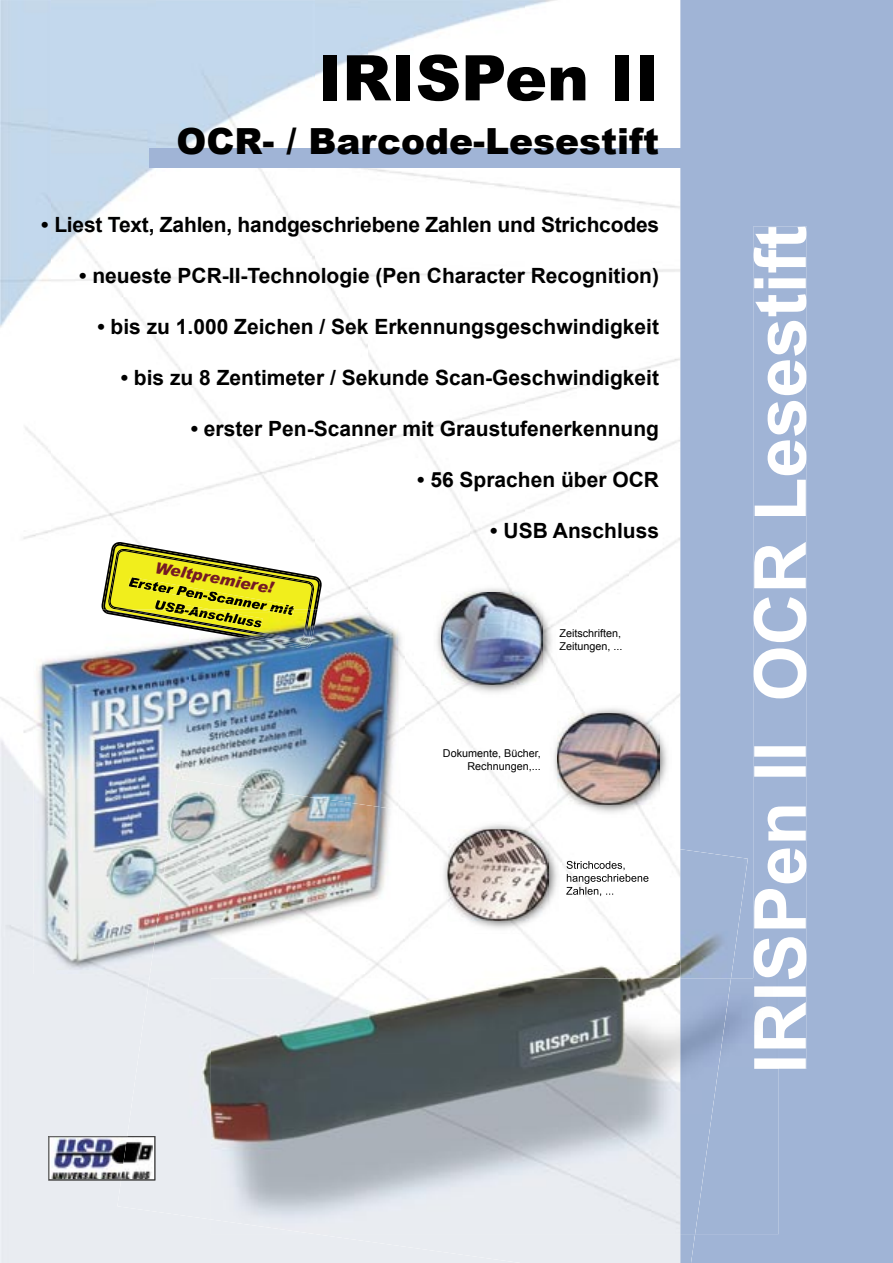
<style>
.page{position:relative;width:893px;height:1263px;background:#fff}
.page>*{position:absolute;margin:0;border:0;box-sizing:border-box;transform-origin:0 0}
.t1{font:900 63px "Arial";color:#000}
.t2{font:900 36px "Arial";color:#000}
.t3{font:700 21px "Arial";color:#000}
.t4{font:italic 900 15.6px "Arial";color:#751a24}
.t5{font:10.8px/12.9px "Arial";color:#000;text-align:right}
</style>
<div class="page">
<img style="left:0;top:0;width:52px;height:948px">
<img style="left:405px;top:685px;width:170px;height:125px">
<img style="left:524px;top:0;width:53px;height:685px">
<img style="left:52px;top:0;width:104px;height:542px">
<img style="left:315px;top:0;width:52px;height:609px">
<img style="left:156px;top:0;width:159px;height:542px">
<div style="left:150px;top:148px;width:534px;height:19px;background:#a0b4d6"></div>
<div style="left:680px;top:0;width:213px;height:1263px;background:#a0b4d6"></div>
<svg style="left:753px;top:226px;width:54px;height:843px;fill:#a0b4d6"></svg>
<img style="left:101px;top:542px;width:221px;height:67px">
<img style="left:49px;top:1136px;width:68px;height:44px">
<img style="left:365px;top:609px;width:40px;height:200px">
<img style="left:34px;top:613px;width:155px;height:357px">
<img style="left:189px;top:613px;width:209px;height:165px">
<img style="left:105px;top:615px;width:212px;height:34px">
<img style="left:112px;top:615px;width:203px;height:33px">
<img style="left:136px;top:615px;width:174px;height:27px">
<img style="left:143px;top:615px;width:166px;height:26px">
<svg style="left:102px;top:544px;width:219px;height:71px"></svg>
<img style="left:175px;top:613px;width:87px;height:15px">
<div style="left:731px;top:978px;width:48px;height:256px;background:#a0b4d5"></div>
<img style="left:753px;top:978px;width:26px;height:91px">
<div style="left:117px;top:963px;width:102px;height:256px;background:#e9ecf1"></div>
<img style="left:219px;top:964px;width:461px;height:14px">
<img style="left:523px;top:913px;width:157px;height:51px">
<img style="left:527px;top:810px;width:153px;height:103px">
<img style="left:520px;top:810px;width:7px;height:10px">
<img style="left:680px;top:849px;width:68px;height:129px">
<img style="left:567px;top:861px;width:58px;height:9px">
<img style="left:567px;top:874px;width:82px;height:10px">
<img style="left:566px;top:887px;width:47px;height:9px">
<img style="left:121px;top:1136px;width:34px;height:44px">
<img style="left:121px;top:1179px;width:32px;height:1px">
<img style="left:150px;top:809px;width:255px;height:165px">
<img style="left:151px;top:778px;width:247px;height:192px">
<div style="left:315px;top:1234px;width:380px;height:29px;background:#e9ecf1"></div>
<img style="left:211px;top:978px;width:520px;height:256px">
<img style="left:433px;top:585px;width:123px;height:112px">
<img style="left:441px;top:593px;width:102px;height:92px">
<img style="left:550px;top:705px;width:122px;height:113px">
<img style="left:558px;top:713px;width:101px;height:92px">
<img style="left:440px;top:821px;width:122px;height:113px">
<img style="left:448px;top:829px;width:101px;height:92px">
<h1 class="t1" style="left:318px;top:32px;width:343px">IRISPen II</h1>
<h2 class="t2" style="left:176px;top:115px;width:484px">OCR- / Barcode-Lesestift</h2>
<p class="t3" style="left:41px;top:211px;width:619px">• Liest Text, Zahlen, handgeschriebene Zahlen und Strichcodes</p>
<p class="t3" style="left:79px;top:262px;width:581px">• neueste PCR-II-Technologie (Pen Character Recognition)</p>
<p class="t3" style="left:97px;top:313px;width:563px">• bis zu 1.000 Zeichen / Sek Erkennungsgeschwindigkeit</p>
<p class="t3" style="left:121px;top:364px;width:540px">• bis zu 8 Zentimeter / Sekunde Scan-Geschwindigkeit</p>
<p class="t3" style="left:191px;top:415px;width:470px">• erster Pen-Scanner mit Graustufenerkennung</p>
<p class="t3" style="left:417px;top:466px;width:243px">• 56 Sprachen über OCR</p>
<p class="t3" style="left:490px;top:517px;width:170px">• USB Anschluss</p>
<p class="t4" style="left:157px;top:558px;width:121px;rotate:10deg">Weltpremiere!</p>
<p class="t5" style="left:559px;top:627px;width:65px;text-align:left">Zeitschriften,<br>Zeitungen, ...</p>
<p class="t5" style="left:443px;top:747px;width:99px">Dokumente, Bücher,<br>Rechnungen,...</p>
</div>
